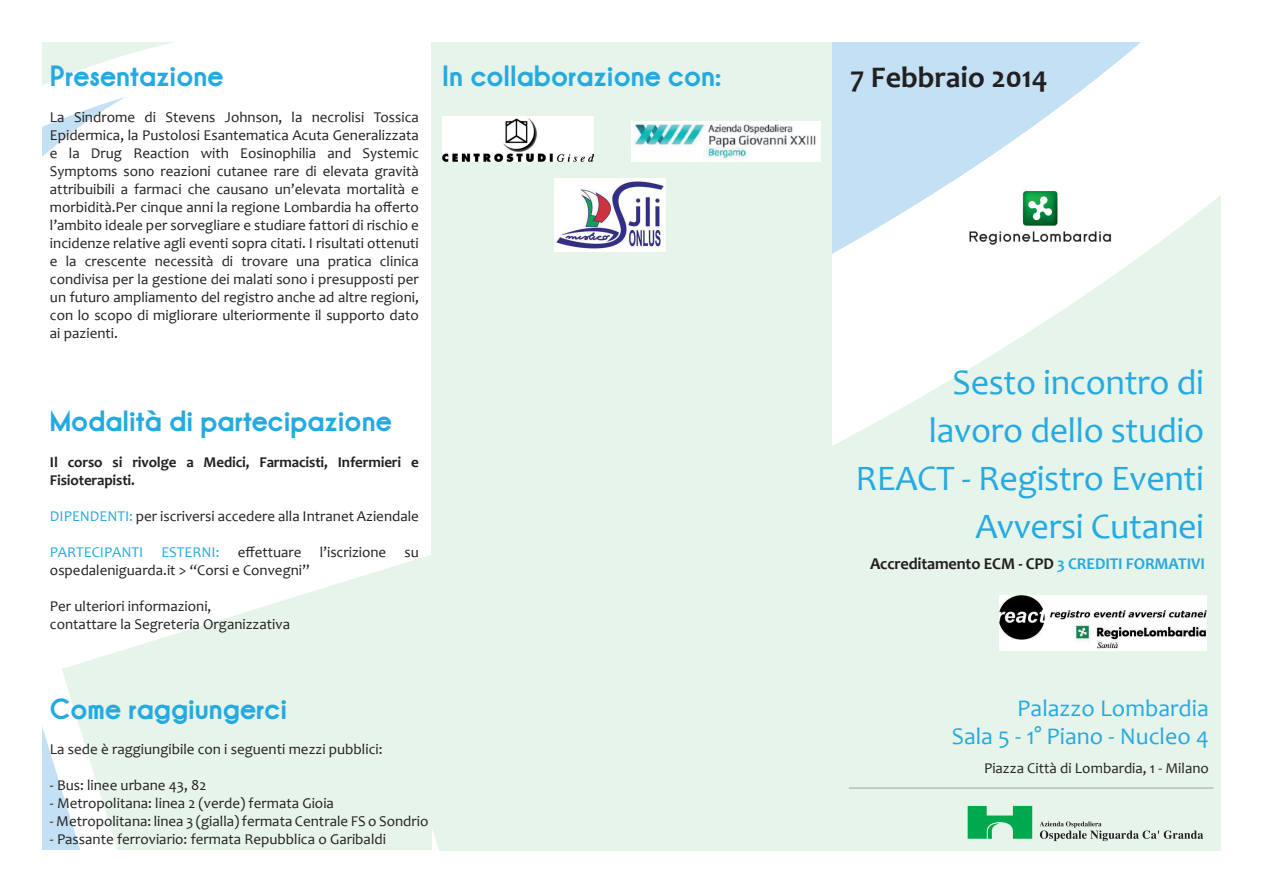
<style>
.page{position:relative;width:1263px;height:893px;background:#fff}
.page>*{position:absolute;margin:0;border:0;box-sizing:border-box;transform-origin:0 0}
.t1{font:36px/48px "Candara";letter-spacing:-.01em;color:#24aae1;text-align:right}
.t2{font:700 30px "Champagne&Limousines Thick";color:#24aae1}
.t3{font:700 30px "Candara";color:#231f20}
.t4{font:24px/28.8px "Candara";color:#26aae1;text-align:right}
.t5{font:700 16.5px "Candara";letter-spacing:-.01em;color:#231f20}
.t6{font:15px/18px "Candara";color:#231f20}
.t7{font:700 15px/18px "Candara";letter-spacing:-.01em;color:#231f20}
.s1{color:#24aae1}
.s2{color:#26aae1}
</style>
<div class="page">
<svg style="left:43px;top:43px;width:389px;height:435px"></svg>
<svg style="left:43px;top:97px;width:83px;height:381px"></svg>
<svg style="left:62px;top:478px;width:370px;height:372px;fill:#e7f4ea"></svg>
<svg style="left:43px;top:678px;width:173px;height:172px"></svg>
<div style="left:832px;top:513px;width:388px;height:337px;background:#e7f4ea"></div>
<svg style="left:832px;top:43px;width:388px;height:470px"></svg>
<svg style="left:1039px;top:821px;width:164px;height:20px"></svg>
<svg style="left:968px;top:806px;width:64px;height:33px"></svg>
<div style="left:432px;top:43px;width:399px;height:807px;background:#e7f4ea"></div>
<img style="left:442px;top:117px;width:151px;height:45px">
<img style="left:969px;top:185px;width:143px;height:60px">
<img style="left:554px;top:179px;width:111px;height:72px">
<img style="left:999px;top:595px;width:207px;height:56px">
<hr style="left:849px;top:787px;width:364px;height:2px;background:#bcbdc0">
<img style="left:631px;top:122px;width:189px;height:40px">
<h2 class="t2" style="left:50px;top:58px;width:175px">Presentazione</h2>
<h2 class="t2" style="left:442px;top:58px;width:280px">In collaborazione con:</h2>
<p class="t6" style="left:50px;top:108px;width:370px;text-align:justify">La Sindrome di Stevens Johnson, la necrolisi Tossica Epidermica, la Pustolosi Esantematica Acuta Generalizzata e la Drug Reaction with Eosinophilia and Systemic Symptoms sono reazioni cutanee rare di elevata gravità attribuibili a farmaci che causano un’elevata mortalità e morbidità.Per cinque anni la regione Lombardia ha offerto l’ambito ideale per sorvegliare e studiare fattori di rischio e incidenze relative agli eventi sopra citati. I risultati ottenuti e la crescente necessità di trovare una pratica clinica condivisa per la gestione dei malati sono i presupposti per un futuro ampliamento del registro anche ad altre regioni, con lo scopo di migliorare ulteriormente il supporto dato ai pazienti.</p>
<h2 class="t2" style="left:50px;top:403px;width:343px">Modalità di partecipazione</h2>
<p class="t7" style="left:50px;top:453px;width:370px">Il corso si rivolge a Medici, Farmacisti, Infermieri e<br>Fisioterapisti.</p>
<p class="t6" style="left:50px;top:507px;width:370px"><span class="s1">DIPENDENTI:</span> per iscriversi accedere alla Intranet Aziendale</p>
<p class="t6" style="left:50px;top:543px;width:370px"><span class="s1">PARTECIPANTI ESTERNI:</span> effettuare l’iscrizione su ospedaleniguarda.it &gt; “Corsi e Convegni”</p>
<p class="t6" style="left:50px;top:597px;width:242px">Per ulteriori informazioni,<br>contattare la Segreteria Organizzativa</p>
<h2 class="t2" style="left:50px;top:690px;width:239px">Come raggiungerci</h2>
<p class="t6" style="left:50px;top:740px;width:334px">La sede è raggiungibile con i seguenti mezzi pubblici:</p>
<p class="t6" style="left:50px;top:776px;width:158px">- Bus: linee urbane 43, 82</p>
<p class="t6" style="left:50px;top:794px;width:286px">- Metropolitana: linea 2 (verde) fermata Gioia</p>
<p class="t6" style="left:50px;top:812px;width:380px">- Metropolitana: linea 3 (gialla) fermata Centrale FS o Sondrio</p>
<p class="t6" style="left:50px;top:830px;width:337px">- Passante ferroviario: fermata Repubblica o Garibaldi</p>
<h2 class="t3" style="left:850px;top:60px;width:199px">7 Febbraio 2014</h2>
<h1 class="t1" style="left:855px;top:359px;width:350px">Sesto incontro di lavoro dello studio<br>REACT - Registro Eventi<br>Avversi Cutanei</h1>
<p class="t5" style="left:870px;top:554px;width:336px">Accreditamento ECM - CPD <span class="s2">3 CREDITI FORMATIVI</span></p>
<h3 class="t4" style="left:952px;top:693px;width:259px">Palazzo Lombardia<br>Sala 5 - 1° Piano - Nucleo 4</h3>
<p class="t6" style="left:984px;top:759px;width:226px">Piazza Città di Lombardia, 1 - Milano</p>
</div>
